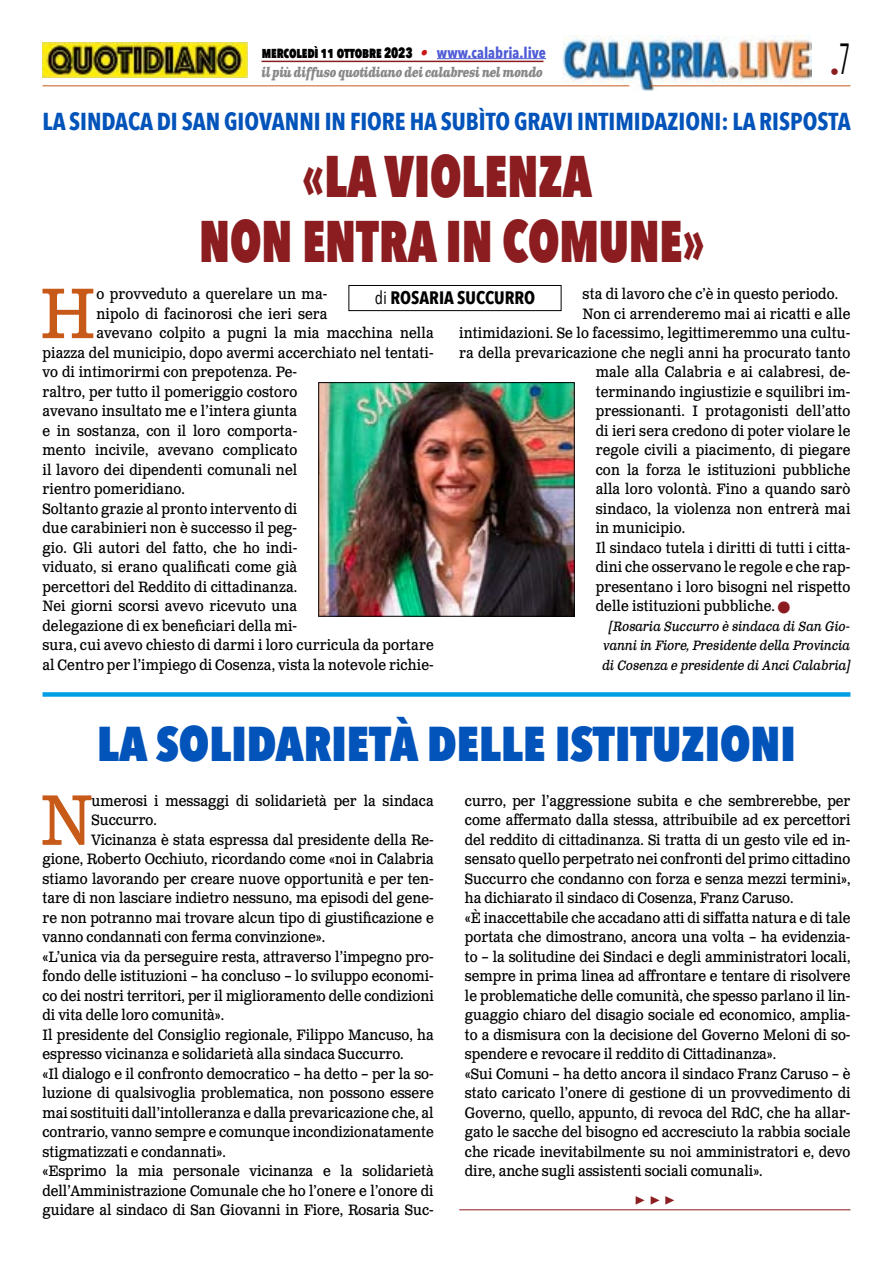
<style>
.page{position:relative;width:893px;height:1263px;background:#fff}
.page>*{position:absolute;margin:0;border:0;box-sizing:border-box;transform-origin:0 0}
.t1{font:71.25px "Clarendon Text Pro";color:#c85a19;scale:.9 1}
.t2{font:800 58.5px/64.5px "Avenir Next Condensed";color:#8b1c1f;text-align:center;scale:.84 1}
.t3{font:800 48.75px "Avenir Next Condensed";color:#0253ba}
.t4{font:700 24.45px "Avenir Next Condensed";color:#0253ba}
.t5{font:700 18px "Avenir Next Condensed";color:#000}
.t6{font:700 18px "Minion Pro";color:#8b1c1f}
.t7{font:18px "Avenir Next Condensed";color:#8b1c1f}
.t8{font:15px/19.5px "Clarendon Text Pro";color:#000;scale:.9 1}
.t9{font:800 15px "Avenir Next Condensed";letter-spacing:-.01em;color:#000;scale:.86 1}
.t10{font:italic 13.5px/19.5px "Clarendon Text Pro";letter-spacing:-.01em;color:#000;text-align:center;scale:.9 1}
.t11{font:italic 700 13.5px "Clarendon Text Pro";letter-spacing:-.05em;color:#878787;scale:.79 1}
.s1{font-family:"Clarendon Text Pro";font-weight:700;font-style:italic;color:#ca181a}
.s2{font-weight:700;color:#4f5cd6}
.s3{color:#8b1c1f}
.s4{font-weight:400}
</style>
<div class="page">
<img style="left:563px;top:36px;width:248px;height:54px">
<hr style="left:43px;top:85px;width:586px;height:1px;background:#c85a19">
<hr style="left:651px;top:85px;width:199px;height:1px;background:#c85a19">
<hr style="left:437px;top:58px;width:109px;height:1px;background:#4f5cd6">
<hr style="left:261px;top:61px;width:282px;height:1px;background:#8b1c1f">
<img style="left:43px;top:43px;width:204px;height:34px">
<hr style="left:459px;top:1209px;width:391px;height:1px;background:#8b1c1f">
<img style="left:320px;top:384px;width:252px;height:230px">
<div style="left:318px;top:382px;width:256px;height:234px;border:1px solid #000"></div>
<div style="left:349px;top:285px;width:212px;height:26px;border:1px solid #000"></div>
<div style="left:43px;top:692px;width:807px;height:5px;background:#009fe3"></div>
<p class="t9" style="left:262px;top:43px;width:332px">mercoledì 11 ottobre 2023 <span class="s1">•</span> <span class="s2">www.calabria.live</span></p>
<p class="t11" style="left:261px;top:64px;width:358px">il più diffuso quotidiano dei calabresi nel mondo</p>
<p class="t7" style="left:830px;top:57px;width:22px">•<sup>7</sup></p>
<h3 class="t4" style="left:43px;top:107px;width:810px">LA SINDACA DI SAN GIOVANNI IN FIORE HA SUBÌTO GRAVI INTIMIDAZIONI: LA RISPOSTA</h3>
<h2 class="t2" style="left:199px;top:144px;width:604px">«LA VIOLENZA<br>NON ENTRA IN COMUNE»</h2>
<p class="t8" style="left:583px;top:285px;width:286px">sta di lavoro che c’è in questo periodo.</p>
<p class="t8" style="left:583px;top:304px;width:299px">Non ci arrenderemo mai ai ricatti e alle</p>
<p class="t8" style="left:459px;top:324px;width:436px">intimidazioni. Se lo facessimo, legittimeremmo una cultu-</p>
<p class="t8" style="left:459px;top:343px;width:436px">ra della prevaricazione che negli anni ha procurato tanto</p>
<p class="t8" style="left:596px;top:363px;width:285px">male alla Calabria e ai calabresi, de-</p>
<p class="t8" style="left:596px;top:382px;width:284px">terminando ingiustizie e squilibri im-</p>
<p class="t8" style="left:596px;top:402px;width:285px">pressionanti. I protagonisti dell’atto</p>
<p class="t8" style="left:596px;top:421px;width:284px">di ieri sera credono di poter violare le</p>
<p class="t8" style="left:596px;top:441px;width:285px">regole civili a piacimento, di piegare</p>
<p class="t8" style="left:596px;top:460px;width:284px">con la forza le istituzioni pubbliche</p>
<p class="t8" style="left:596px;top:480px;width:284px">alla loro volontà. Fino a quando sarò</p>
<p class="t8" style="left:596px;top:499px;width:285px">sindaco, la violenza non entrerà mai</p>
<p class="t8" style="left:596px;top:519px;width:101px">in municipio.</p>
<p class="t8" style="left:596px;top:538px;width:285px">Il sindaco tutela i diritti di tutti i citta-</p>
<p class="t8" style="left:596px;top:558px;width:284px">dini che osservano le regole e che rap-</p>
<p class="t8" style="left:596px;top:577px;width:284px">presentano i loro bisogni nel rispetto</p>
<p class="t8" style="left:596px;top:597px;width:217px">delle istituzioni pubbliche. <span class="s3">■</span></p>
<p class="t10" style="left:602px;top:617px;width:277px">[Rosaria Succurro è sindaca di San Gio&shy;vanni in Fiore, Presidente della Provincia di Cosenza e presidente di Anci Calabria]</p>
<h1 class="t1" style="left:40px;top:270px;width:64px">H</h1>
<p class="t8" style="left:97px;top:285px;width:258px">o provveduto a querelare un ma-</p>
<p class="t5" style="left:375px;top:286px;width:162px"><span class="s4">di</span> ROSARIA SUCCURRO</p>
<p class="t8" style="left:97px;top:304px;width:258px">nipolo di facinorosi che ieri sera</p>
<p class="t8" style="left:97px;top:324px;width:376px">avevano colpito a pugni la mia macchina nella</p>
<p class="t8" style="left:43px;top:343px;width:436px">piazza del municipio, dopo avermi accerchiato nel tentati-</p>
<p class="t8" style="left:43px;top:363px;width:284px">vo di intimorirmi con prepotenza. Pe-</p>
<p class="t8" style="left:43px;top:382px;width:285px">raltro, per tutto il pomeriggio costoro</p>
<p class="t8" style="left:43px;top:402px;width:285px">avevano insultato me e l’intera giunta</p>
<p class="t8" style="left:43px;top:421px;width:285px">e in sostanza, con il loro comporta-</p>
<p class="t8" style="left:43px;top:441px;width:285px">mento incivile, avevano complicato</p>
<p class="t8" style="left:43px;top:460px;width:285px">il lavoro dei dipendenti comunali nel</p>
<p class="t8" style="left:43px;top:480px;width:160px">rientro pomeridiano.</p>
<p class="t8" style="left:43px;top:499px;width:285px">Soltanto grazie al pronto intervento di</p>
<p class="t8" style="left:43px;top:519px;width:284px">due carabinieri non è successo il peg-</p>
<p class="t8" style="left:43px;top:538px;width:285px">gio. Gli autori del fatto, che ho indi-</p>
<p class="t8" style="left:43px;top:558px;width:284px">viduato, si erano qualificati come già</p>
<p class="t8" style="left:43px;top:577px;width:285px">percettori del Reddito di cittadinanza.</p>
<p class="t8" style="left:43px;top:597px;width:285px">Nei giorni scorsi avevo ricevuto una</p>
<p class="t8" style="left:43px;top:616px;width:284px">delegazione di ex beneficiari della mi-</p>
<p class="t8" style="left:43px;top:636px;width:436px">sura, cui avevo chiesto di darmi i loro curricula da portare</p>
<p class="t8" style="left:43px;top:655px;width:436px">al Centro per l’impiego di Cosenza, vista la notevole richie-</p>
<h3 class="t3" style="left:97px;top:713px;width:700px">LA SOLIDARIETÀ DELLE ISTITUZIONI</h3>
<h1 class="t1" style="left:40px;top:777px;width:59px">N</h1>
<p class="t8" style="left:91px;top:791px;width:382px">umerosi i messaggi di solidarietà per la sindaca</p>
<p class="t8" style="left:91px;top:811px;width:74px">Succurro.</p>
<p class="t8" style="left:91px;top:830px;width:382px">Vicinanza è stata espressa dal presidente della Re-</p>
<p class="t8" style="left:43px;top:850px;width:436px">gione, Roberto Occhiuto, ricordando come «noi in Calabria</p>
<p class="t8" style="left:43px;top:869px;width:436px">stiamo lavorando per creare nuove opportunità e per ten-</p>
<p class="t8" style="left:43px;top:889px;width:436px">tare di non lasciare indietro nessuno, ma episodi del gene-</p>
<p class="t8" style="left:43px;top:908px;width:436px">re non potranno mai trovare alcun tipo di giustificazione e</p>
<p class="t8" style="left:43px;top:928px;width:315px">vanno condannati con ferma convinzione».</p>
<p class="t8" style="left:43px;top:947px;width:436px">«L’unica via da perseguire resta, attraverso l’impegno pro-</p>
<p class="t8" style="left:43px;top:967px;width:436px">fondo delle istituzioni – ha concluso – lo sviluppo economi-</p>
<p class="t8" style="left:43px;top:986px;width:436px">co dei nostri territori, per il miglioramento delle condizioni</p>
<p class="t8" style="left:43px;top:1006px;width:203px">di vita delle loro comunità».</p>
<p class="t8" style="left:43px;top:1025px;width:436px">Il presidente del Consiglio regionale, Filippo Mancuso, ha</p>
<p class="t8" style="left:43px;top:1045px;width:403px">espresso vicinanza e solidarietà alla sindaca Succurro.</p>
<p class="t8" style="left:43px;top:1064px;width:436px">«Il dialogo e il confronto democratico – ha detto – per la so-</p>
<p class="t8" style="left:43px;top:1084px;width:436px">luzione di qualsivoglia problematica, non possono essere</p>
<p class="t8" style="left:43px;top:1103px;width:436px">mai sostituiti dall’intolleranza e dalla prevaricazione che, al</p>
<p class="t8" style="left:43px;top:1123px;width:436px">contrario, vanno sempre e comunque incondizionatamente</p>
<p class="t8" style="left:43px;top:1142px;width:205px">stigmatizzati e condannati».</p>
<p class="t8" style="left:43px;top:1162px;width:436px">«Esprimo la mia personale vicinanza e la solidarietà</p>
<p class="t8" style="left:43px;top:1181px;width:436px">dell’Amministrazione Comunale che ho l’onere e l’onore di</p>
<p class="t8" style="left:43px;top:1201px;width:436px">guidare al sindaco di San Giovanni in Fiore, Rosaria Suc-</p>
<p class="t8" style="left:465px;top:791px;width:430px">curro, per l’aggressione subita e che sembrerebbe, per come affermato dalla stessa, attribuibile ad ex percettori del reddito di cittadinanza. Si tratta di un gesto vile ed in&shy;sensato quello perpetrato nei confronti del primo cittadino Succurro che condanno con forza e senza mezzi termini», ha dichiarato il sindaco di Cosenza, Franz Caruso.<br>«È inaccettabile che accadano atti di siffatta natura e di tale portata che dimostrano, ancora una volta – ha evidenzia&shy;to – la solitudine dei Sindaci e degli amministratori locali, sempre in prima linea ad affrontare e tentare di risolvere le problematiche delle comunità, che spesso parlano il lin&shy;guaggio chiaro del disagio sociale ed economico, amplia&shy;to a dismisura con la decisione del Governo Meloni di so&shy;spendere e revocare il reddito di Cittadinanza».<br>«Sui Comuni – ha detto ancora il sindaco Franz Caruso – è stato caricato l’onere di gestione di un provvedimento di Governo, quello, appunto, di revoca del RdC, che ha allar&shy;gato le sacche del bisogno ed accresciuto la rabbia sociale che ricade inevitabilmente su noi amministratori e, devo dire, anche sugli assistenti sociali comunali».</p>
<p class="t6" style="left:635px;top:1187px;width:42px">▶ ▶ ▶</p>
</div>
